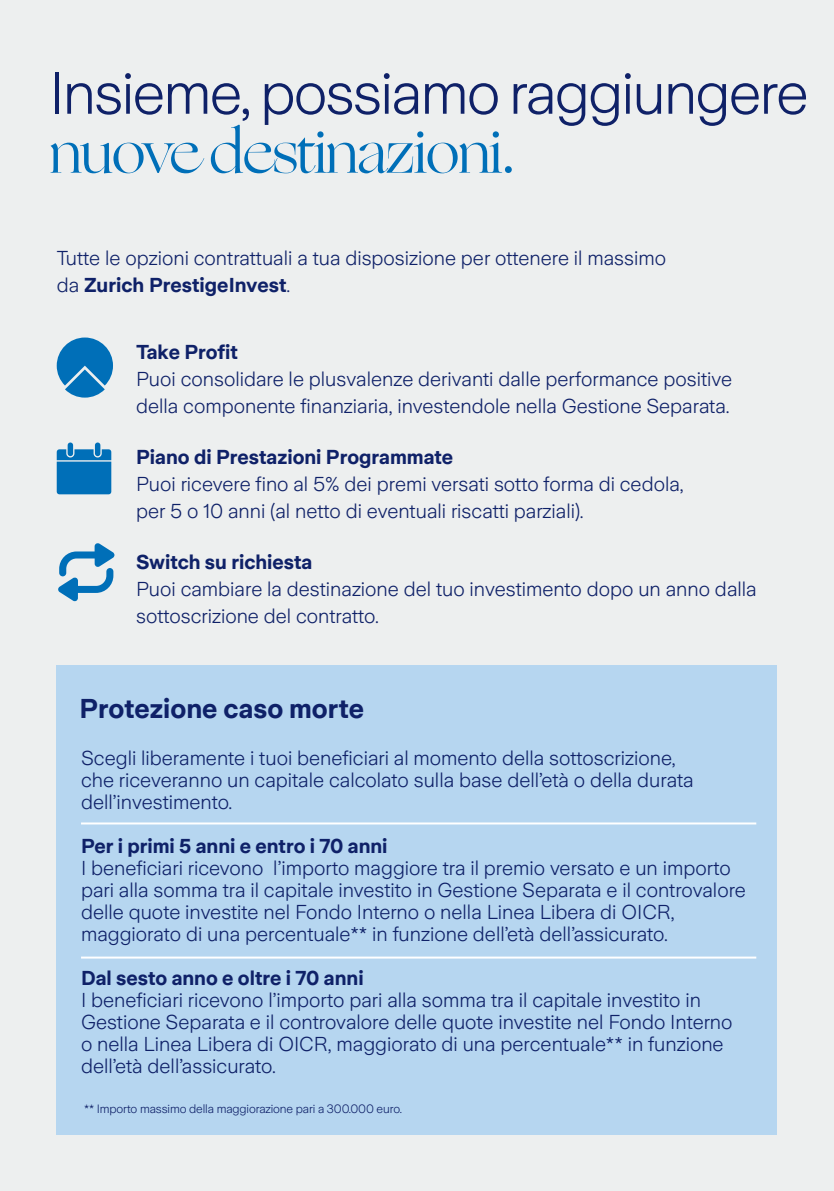
<style>
.page{position:relative;width:834px;height:1191px;background:#fff}
.page>*{position:absolute;margin:0;border:0;box-sizing:border-box;transform-origin:0 0}
.t1{font:300 59px "Zurich Sans";letter-spacing:-.03em;color:#0f2168}
.t2{font:59px "Ogg";letter-spacing:-.03em;color:#006fb8}
.t3{font:700 27px "Zurich Sans";color:#0f2168}
.t4{font:300 20px/22px "Zurich Sans";color:#0f2168}
.t5{font:700 20px "Zurich Sans";color:#0f2168}
.t6{font:300 12px "Zurich Sans";letter-spacing:-.01em;color:#0f2168}
.s1{font-weight:700}
</style>
<div class="page">
<div style="left:0;top:0;width:833px;height:1191px;background:#edefef"></div>
<svg style="left:58px;top:543px;width:56px;height:58px"></svg>
<svg style="left:57px;top:442px;width:54px;height:52px;background:#2683c0"></svg>
<div style="left:57px;top:665px;width:720px;height:469px;background:#b6d6f0"></div>
<hr style="left:81px;top:822px;width:675px;height:2px;background:#fff">
<hr style="left:81px;top:956px;width:675px;height:2px;background:#fff">
<svg style="left:57px;top:337px;width:56px;height:60px"></svg>
<h1 class="t1" style="left:49px;top:61px;width:760px">Insieme, possiamo raggiungere</h1>
<h1 class="t2" style="left:49px;top:114px;width:468px">nuove destinazioni.</h1>
<p class="t4" style="left:57px;top:245px;width:610px;line-height:27px">Tutte le opzioni contrattuali a tua disposizione per ottenere il massimo da <span class="s1">Zurich PrestigeInvest</span>.</p>
<p class="t5" style="left:136px;top:341px;width:103px">Take Profit</p>
<p class="t4" style="left:136px;top:366px;width:597px;line-height:27px">Puoi consolidare le plusvalenze derivanti dalle performance positive della componente finanziaria, investendole nella Gestione Separata.</p>
<p class="t5" style="left:136px;top:446px;width:318px">Piano di Prestazioni Programmate</p>
<p class="t4" style="left:136px;top:471px;width:549px;line-height:27px">Puoi ricevere fino al 5% dei premi versati sotto forma di cedola, per 5 o 10 anni (al netto di eventuali riscatti parziali).</p>
<p class="t5" style="left:136px;top:551px;width:178px">Switch su richiesta</p>
<p class="t4" style="left:136px;top:576px;width:622px;line-height:27px">Puoi cambiare la destinazione del tuo investimento dopo un anno dalla sottoscrizione del contratto.</p>
<h2 class="t3" style="left:80px;top:693px;width:286px">Protezione caso morte</h2>
<p class="t4" style="left:81px;top:747px;width:614px">Scegli liberamente i tuoi beneficiari al momento della sottoscrizione, che riceveranno un capitale calcolato sulla base dell’età o della durata dell’investimento.</p>
<p class="t5" style="left:81px;top:835px;width:308px">Per i primi 5 anni e entro i 70 anni</p>
<p class="t4" style="left:81px;top:857px;width:666px">I beneficiari ricevono l’importo maggiore tra il premio versato e un importo pari alla somma tra il capitale investito in Gestione Separata e il controvalore delle quote investite nel Fondo Interno o nella Linea Libera di OICR, maggiorato di una percentuale** in funzione dell’età dell’assicurato.</p>
<p class="t5" style="left:81px;top:967px;width:284px">Dal sesto anno e oltre i 70 anni</p>
<p class="t4" style="left:81px;top:989px;width:653px">I beneficiari ricevono l’importo pari alla somma tra il capitale investito in Gestione Separata e il controvalore delle quote investite nel Fondo Interno o nella Linea Libera di OICR, maggiorato di una percentuale** in funzione dell’età dell’assicurato.</p>
<p class="t6" style="left:84px;top:1102px;width:319px">** Importo massimo della maggiorazione pari a 300.000 euro.</p>
</div>
